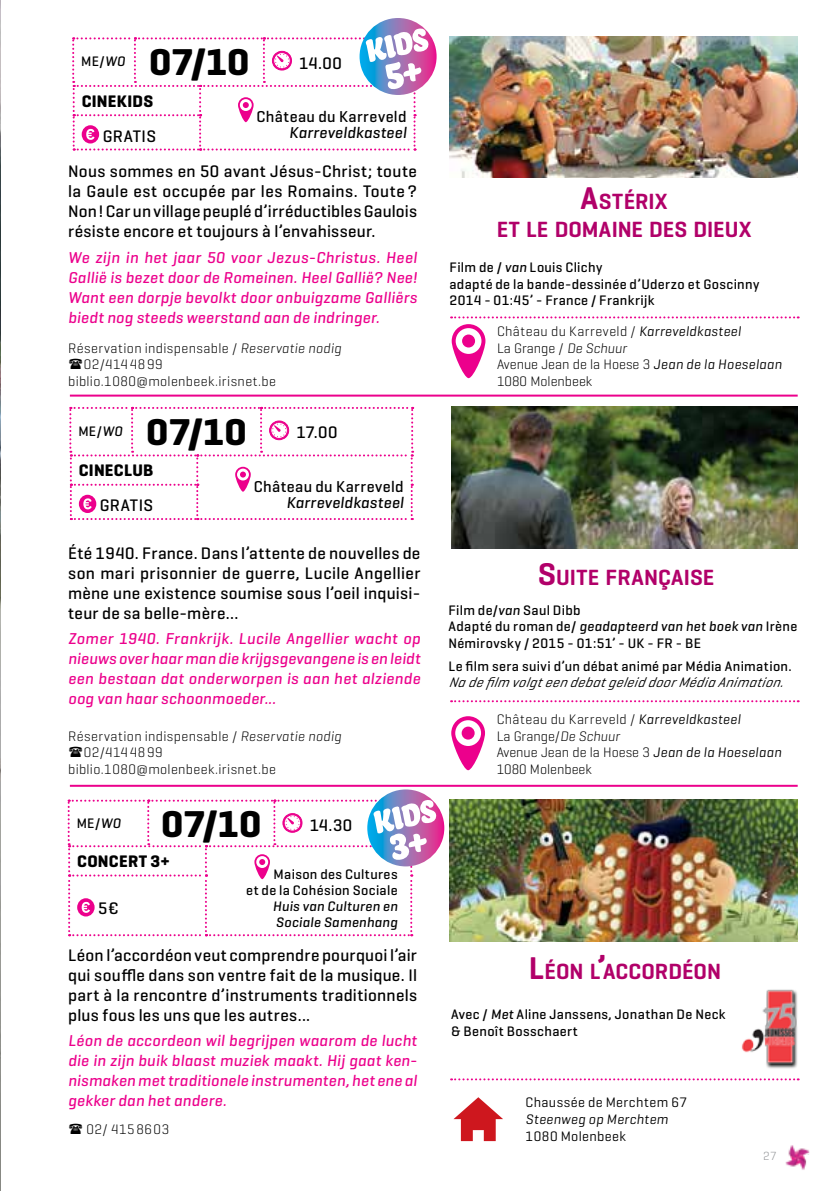
<style>
.page{position:relative;width:840px;height:1191px;background:#fff}
.page>*{position:absolute;margin:0;border:0;box-sizing:border-box;transform-origin:0 0}
.t1{font:700 38px "Geogrotesque";letter-spacing:.005em;color:#000}
.t2{font:600 22.4px/28px "Geogrotesque";letter-spacing:.005em;color:#b10069;text-align:center}
.t3{font:500 17px/20px "Geogrotesque";letter-spacing:.015em;color:#000;text-align:justify}
.t4{font:700 17px "Geogrotesque";letter-spacing:.02em;color:#000}
.t5{font:italic 500 16px/20px "Geogrotesque";letter-spacing:.015em;color:#ec008c;text-align:justify}
.t6{font:500 16px "Geogrotesque";letter-spacing:.025em;color:#000}
.t7{font:italic 500 16px "Geogrotesque";letter-spacing:.015em;color:#000}
.t8{font:500 14px/16.8px "Geogrotesque";letter-spacing:.025em;color:#000}
.t9{font:300 14px/16.8px "Geogrotesque";color:#000}
.t10{font:300 14px "Geogrotesque";letter-spacing:.02em;color:#000}
.t11{font:italic 14px "Geogrotesque";letter-spacing:.025em;color:#000}
.t12{font:italic 500 14px/16px "Geogrotesque";letter-spacing:.02em;color:#000}
.t13{font:14px "Geogrotesque";letter-spacing:.025em;color:#000}
.t14{font:300 14px "Geogrotesque";letter-spacing:.04em;color:#000}
.t15{font:300 12px "Geogrotesque";color:#939598}
.s1{font-style:italic}
.s2{font-size:32px}
.s3{font-weight:400;font-style:italic}
</style>
<div class="page">
<img style="left:785px;top:1145px;width:24px;height:25px">
<img style="left:0;top:0;width:1px;height:1191px">
<img style="left:449px;top:36px;width:348px;height:142px">
<svg style="left:451px;top:316px;width:347px;height:2px"></svg>
<hr style="left:70px;top:394px;width:727px;height:2px;background:#ec008c">
<hr style="left:70px;top:785px;width:727px;height:2px;background:#ec008c">
<svg style="left:451px;top:700px;width:347px;height:2px"></svg>
<svg style="left:451px;top:1078px;width:347px;height:2px"></svg>
<img style="left:451px;top:407px;width:346px;height:142px">
<svg style="left:69px;top:407px;width:344px;height:113px"></svg>
<img style="left:449px;top:799px;width:348px;height:142px">
<svg style="left:453px;top:1097px;width:50px;height:44px"></svg>
<svg style="left:367px;top:789px;width:77px;height:77px"></svg>
<svg style="left:68px;top:799px;width:368px;height:137px"></svg>
<svg style="left:451px;top:324px;width:34px;height:54px"></svg>
<div style="left:455px;top:328px;width:26px;height:26px;background:#fff;border-radius:50%"></div>
<div style="left:462px;top:334px;width:13px;height:13px;background:#ec008c;border-radius:50%"></div>
<svg style="left:451px;top:716px;width:34px;height:54px"></svg>
<div style="left:455px;top:720px;width:26px;height:26px;background:#fff;border-radius:50%"></div>
<div style="left:461px;top:726px;width:13px;height:13px;background:#ec008c;border-radius:50%"></div>
<img style="left:741px;top:989px;width:57px;height:80px">
<svg style="left:359px;top:18px;width:77px;height:77px"></svg>
<svg style="left:72px;top:28px;width:357px;height:122px"></svg>
<p class="t8" style="left:81px;top:52px;width:46px">ME/<span class="s1">WO</span></p>
<h1 class="t1" style="left:149px;top:38px;width:101px">07/10</h1>
<p class="t3" style="left:299px;top:52px;width:44px">14.00</p>
<p class="t4" style="left:82px;top:91px;width:73px">CINEKIDS</p>
<p class="t6" style="left:256px;top:107px;width:151px">Château du Karreveld</p>
<p class="t3" style="left:103px;top:125px;width:55px">GRATIS</p>
<p class="t7" style="left:289px;top:123px;width:119px">Karreveldkasteel</p>
<p class="t3" style="left:68px;top:161px;width:350px">Nous sommes en 50 avant Jésus-Christ; toute la Gaule est occupée par les Romains. Toute ?<br>Non! Car un village peuplé d’irréductibles Gaulois résiste encore et toujours à l’envahisseur.</p>
<p class="t5" style="left:68px;top:247px;width:350px">We zijn in het jaar 50 voor Jezus-Christus. Heel Gallië is bezet door de Romeinen. Heel Gallië? Nee!<br>Want een dorpje bevolkt door onbuigzame Galliërs biedt nog steeds weerstand aan de indringer.</p>
<p class="t10" style="left:68px;top:339px;width:275px">Réservation indispensable / <span class="s1">Reservatie nodig</span></p>
<p class="t14" style="left:84px;top:356px;width:80px">02/4144899</p>
<p class="t10" style="left:68px;top:373px;width:209px">biblio.1080@molenbeek.irisnet.be</p>
<p class="t8" style="left:78px;top:422px;width:46px">ME/<span class="s1">WO</span></p>
<h1 class="t1" style="left:146px;top:408px;width:101px">07/10</h1>
<p class="t3" style="left:296px;top:422px;width:43px">17.00</p>
<p class="t4" style="left:79px;top:460px;width:76px">CINECLUB</p>
<p class="t6" style="left:253px;top:476px;width:151px">Château du Karreveld</p>
<p class="t3" style="left:100px;top:495px;width:55px">GRATIS</p>
<p class="t7" style="left:286px;top:492px;width:119px">Karreveldkasteel</p>
<p class="t3" style="left:68px;top:542px;width:353px">Été 1940. France. Dans l’attente de nouvelles de son mari prisonnier de guerre, Lucile Angellier mène une existence soumise sous l’oeil inquisi&shy;teur de sa belle-mère...</p>
<p class="t5" style="left:68px;top:628px;width:353px">Zomer 1940. Frankrijk. Lucile Angellier wacht op nieuws over haar man die krijgsgevangene is en leidt een bestaan dat onderworpen is aan het alziende oog van haar schoonmoeder...</p>
<p class="t10" style="left:68px;top:727px;width:275px">Réservation indispensable / <span class="s1">Reservatie nodig</span></p>
<p class="t14" style="left:84px;top:744px;width:80px">02/4144899</p>
<p class="t10" style="left:68px;top:761px;width:209px">biblio.1080@molenbeek.irisnet.be</p>
<p class="t8" style="left:77px;top:814px;width:46px">ME/<span class="s1">WO</span></p>
<h1 class="t1" style="left:161px;top:800px;width:101px">07/10</h1>
<p class="t3" style="left:309px;top:814px;width:44px">14.30</p>
<p class="t4" style="left:77px;top:851px;width:94px">CONCERT 3+</p>
<p class="t8" style="left:246px;top:866px;width:153px;line-height:16px;text-align:right">Maison des Cultures<br>et de la Cohésion Sociale</p>
<p class="t12" style="left:272px;top:898px;width:126px">Huis van Culturen en<br>Sociale Samenhang</p>
<p class="t3" style="left:98px;top:898px;width:22px">5€</p>
<p class="t3" style="left:68px;top:944px;width:350px">Léon l’accordéon veut comprendre pourquoi l’air qui souffle dans son ventre fait de la musique. Il part à la rencontre d’instruments traditionnels plus fous les uns que les autres...</p>
<p class="t5" style="left:68px;top:1030px;width:350px">Léon de accordeon wil begrijpen waarom de lucht die in zijn buik blaast muziek maakt. Hij gaat ken&shy;nismaken met traditionele instrumenten, het ene al gekker dan het andere.</p>
<p class="t14" style="left:86px;top:1120px;width:84px">02/ 4158603</p>
<h2 class="t2" style="left:496px;top:188px;width:256px"><span class="s2">A</span>STÉRIX<br>ET LE DOMAINE DES DIEUX</h2>
<p class="t8" style="left:449px;top:258px;width:311px">Film de / <span class="s1">van</span> Louis Clichy<br>adapté de la bande-dessinée d’Uderzo et Goscinny<br>2014 - 01:45’ - France / Frankrijk</p>
<p class="t9" style="left:497px;top:322px;width:286px">Château du Karreveld / <span class="s3">Karreveldkasteel<br></span>La Grange / <span class="s1">De Schuur<br></span>Avenue Jean de la Hoese 3 <span class="s3">Jean de la Hoeselaan<br></span>1080 Molenbeek</p>
<h2 class="t2" style="left:537px;top:563px;width:178px"><span class="s2">S</span>UITE FRANÇAISE</h2>
<p class="t8" style="left:448px;top:601px;width:350px">Film de/<span class="s1">van</span> Saul Dibb<br>Adapté du roman de/ <span class="s1">geadapteerd van het boek van</span> Irène<br>Némirovsky / 2015 - 01:51’ - UK - FR - BE</p>
<p class="t8" style="left:448px;top:657px;width:345px">Le film sera suivi d’un débat animé par Média Animation.</p>
<p class="t11" style="left:448px;top:674px;width:340px">Nadefilm volgteendebatgeleiddoorMédiaAnimation.</p>
<p class="t9" style="left:496px;top:710px;width:286px">Château du Karreveld / <span class="s3">Karreveldkasteel<br></span>La Grange/<span class="s1">De Schuur<br></span>Avenue Jean de la Hoese 3 <span class="s3">Jean de la Hoeselaan<br></span>1080 Molenbeek</p>
<h2 class="t2" style="left:528px;top:956px;width:194px"><span class="s2">L</span>ÉON L<span class="s2">’</span>ACCORDÉON</h2>
<p class="t8" style="left:451px;top:1005px;width:276px">Avec / <span class="s1">Met</span> Aline Janssens, Jonathan De Neck &amp; Benoît Bosschaert</p>
<p class="t13" style="left:525px;top:1094px;width:163px">Chaussée de Merchtem 67</p>
<p class="t11" style="left:525px;top:1110px;width:144px">Steenweg op Merchtem</p>
<p class="t13" style="left:525px;top:1127px;width:102px">1080 Molenbeek</p>
<p class="t15" style="left:762px;top:1148px;width:15px">27</p>
</div>
